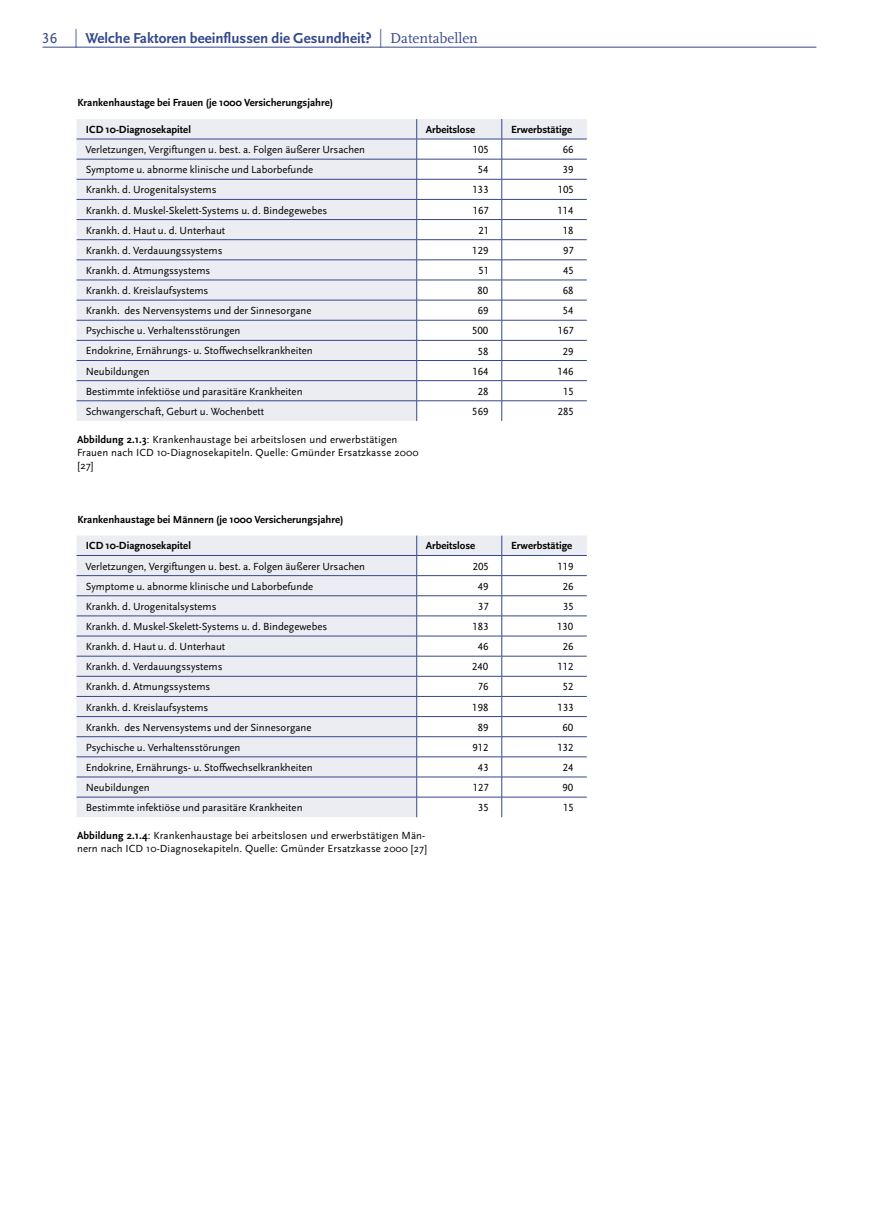
<style>
.page{position:relative;width:893px;height:1212px;background:#fff}
.page>*{position:absolute;margin:0;border:0;box-sizing:border-box;transform-origin:0 0}
.t1{font:700 15px "Scala Sans";color:#35488b}
.t2{font:10.8px/13.2px "Scala Sans";color:#000}
.t3{font:700 10.8px "Scala Sans";color:#000}
.t4{font:10.8px "Scala Sans Caps";color:#000}
.s1{font-family:"Scala Sans Caps";font-weight:400}
.s2{font-family:"Scala";font-weight:400;font-size:18.9px}
.s3{font-family:"Scala";font-weight:400}
.s4{font-weight:700}
</style>
<div class="page">
<hr style="left:43px;top:47px;width:773px;height:1px;background:#35488b">
<svg style="left:77px;top:119px;width:510px;height:302px"></svg>
<svg style="left:77px;top:535px;width:510px;height:282px"></svg>
<h1 class="t1" style="left:42px;top:30px;width:437px"><span class="s1">36</span> <span class="s2">|</span> Welche Faktoren beeinflussen die Gesundheit? <span class="s2">|</span> <span class="s3">Datentabellen</span></h1>
<p class="t3" style="left:77px;top:97px;width:257px">Krankenhaustage bei Frauen (je 1000 Versicherungsjahre)</p>
<p class="t3" style="left:86px;top:124px;width:107px">ICD 10-Diagnosekapitel</p>
<p class="t3" style="left:426px;top:124px;width:51px">Arbeitslose</p>
<p class="t3" style="left:511px;top:124px;width:63px">Erwerbstätige</p>
<p class="t2" style="left:86px;top:143px;width:281px">Verletzungen, Vergiftungen u. best. a. Folgen äußerer Ursachen</p>
<p class="t4" style="left:473px;top:144px;width:18px">105</p>
<p class="t4" style="left:563px;top:144px;width:12px">66</p>
<p class="t2" style="left:86px;top:163px;width:229px">Symptome u. abnorme klinische und Laborbefunde</p>
<p class="t4" style="left:478px;top:164px;width:12px">54</p>
<p class="t4" style="left:563px;top:164px;width:12px">39</p>
<p class="t2" style="left:86px;top:183px;width:132px">Krankh. d. Urogenitalsystems</p>
<p class="t4" style="left:473px;top:184px;width:18px">133</p>
<p class="t4" style="left:558px;top:184px;width:18px">105</p>
<p class="t2" style="left:86px;top:204px;width:243px">Krankh. d. Muskel-Skelett-Systems u. d. Bindegewebes</p>
<p class="t4" style="left:473px;top:204px;width:18px">167</p>
<p class="t4" style="left:557px;top:204px;width:18px">114</p>
<p class="t2" style="left:86px;top:224px;width:141px">Krankh. d. Haut u. d. Unterhaut</p>
<p class="t4" style="left:478px;top:224px;width:12px">21</p>
<p class="t4" style="left:563px;top:224px;width:12px">18</p>
<p class="t2" style="left:86px;top:244px;width:138px">Krankh. d. Verdauungssystems</p>
<p class="t4" style="left:472px;top:244px;width:18px">129</p>
<p class="t4" style="left:563px;top:244px;width:12px">97</p>
<p class="t2" style="left:86px;top:264px;width:126px">Krankh. d. Atmungssystems</p>
<p class="t4" style="left:478px;top:265px;width:12px">51</p>
<p class="t4" style="left:563px;top:265px;width:12px">45</p>
<p class="t2" style="left:86px;top:284px;width:124px">Krankh. d. Kreislaufsystems</p>
<p class="t4" style="left:477px;top:285px;width:12px">80</p>
<p class="t4" style="left:563px;top:285px;width:12px">68</p>
<p class="t2" style="left:86px;top:304px;width:227px">Krankh. des Nervensystems und der Sinnesorgane</p>
<p class="t4" style="left:478px;top:305px;width:12px">69</p>
<p class="t4" style="left:563px;top:305px;width:12px">54</p>
<p class="t2" style="left:86px;top:324px;width:156px">Psychische u. Verhaltensstörungen</p>
<p class="t4" style="left:472px;top:325px;width:18px">500</p>
<p class="t4" style="left:558px;top:325px;width:18px">167</p>
<p class="t2" style="left:86px;top:345px;width:229px">Endokrine, Ernährungs- u. Stoffwechselkrankheiten</p>
<p class="t4" style="left:478px;top:345px;width:12px">58</p>
<p class="t4" style="left:563px;top:345px;width:12px">29</p>
<p class="t2" style="left:86px;top:365px;width:66px">Neubildungen</p>
<p class="t4" style="left:472px;top:365px;width:18px">164</p>
<p class="t4" style="left:557px;top:365px;width:18px">146</p>
<p class="t2" style="left:86px;top:385px;width:218px">Bestimmte infektiöse und parasitäre Krankheiten</p>
<p class="t4" style="left:478px;top:385px;width:12px">28</p>
<p class="t4" style="left:563px;top:385px;width:12px">15</p>
<p class="t2" style="left:86px;top:405px;width:180px">Schwangerschaft, Geburt u. Wochenbett</p>
<p class="t4" style="left:472px;top:405px;width:18px">569</p>
<p class="t4" style="left:558px;top:405px;width:18px">285</p>
<p class="t2" style="left:77px;top:433px;width:343px"><span class="s4">Abbildung 2.1.3</span>: Krankenhaustage bei arbeitslosen und erwerbstätigen<br>Frauen nach ICD 10-Diagnosekapiteln. Quelle: Gmünder Ersatzkasse 2000 [27]</p>
<p class="t3" style="left:77px;top:513px;width:268px">Krankenhaustage bei Männern (je 1000 Versicherungsjahre)</p>
<p class="t3" style="left:86px;top:540px;width:107px">ICD 10-Diagnosekapitel</p>
<p class="t3" style="left:426px;top:540px;width:51px">Arbeitslose</p>
<p class="t3" style="left:511px;top:540px;width:63px">Erwerbstätige</p>
<p class="t2" style="left:86px;top:560px;width:281px">Verletzungen, Vergiftungen u. best. a. Folgen äußerer Ursachen</p>
<p class="t4" style="left:473px;top:560px;width:18px">205</p>
<p class="t4" style="left:557px;top:560px;width:18px">119</p>
<p class="t2" style="left:86px;top:580px;width:229px">Symptome u. abnorme klinische und Laborbefunde</p>
<p class="t4" style="left:478px;top:580px;width:12px">49</p>
<p class="t4" style="left:563px;top:580px;width:12px">26</p>
<p class="t2" style="left:86px;top:600px;width:132px">Krankh. d. Urogenitalsystems</p>
<p class="t4" style="left:478px;top:600px;width:12px">37</p>
<p class="t4" style="left:563px;top:600px;width:12px">35</p>
<p class="t2" style="left:86px;top:620px;width:243px">Krankh. d. Muskel-Skelett-Systems u. d. Bindegewebes</p>
<p class="t4" style="left:473px;top:621px;width:18px">183</p>
<p class="t4" style="left:557px;top:621px;width:18px">130</p>
<p class="t2" style="left:86px;top:640px;width:141px">Krankh. d. Haut u. d. Unterhaut</p>
<p class="t4" style="left:478px;top:641px;width:12px">46</p>
<p class="t4" style="left:563px;top:641px;width:12px">26</p>
<p class="t2" style="left:86px;top:660px;width:138px">Krankh. d. Verdauungssystems</p>
<p class="t4" style="left:472px;top:661px;width:18px">240</p>
<p class="t4" style="left:557px;top:661px;width:18px">112</p>
<p class="t2" style="left:86px;top:680px;width:126px">Krankh. d. Atmungssystems</p>
<p class="t4" style="left:478px;top:681px;width:12px">76</p>
<p class="t4" style="left:563px;top:681px;width:12px">52</p>
<p class="t2" style="left:86px;top:701px;width:124px">Krankh. d. Kreislaufsystems</p>
<p class="t4" style="left:472px;top:701px;width:18px">198</p>
<p class="t4" style="left:558px;top:701px;width:18px">133</p>
<p class="t2" style="left:86px;top:721px;width:227px">Krankh. des Nervensystems und der Sinnesorgane</p>
<p class="t4" style="left:478px;top:721px;width:12px">89</p>
<p class="t4" style="left:562px;top:721px;width:12px">60</p>
<p class="t2" style="left:86px;top:741px;width:156px">Psychische u. Verhaltensstörungen</p>
<p class="t4" style="left:472px;top:741px;width:18px">912</p>
<p class="t4" style="left:557px;top:741px;width:18px">132</p>
<p class="t2" style="left:86px;top:761px;width:229px">Endokrine, Ernährungs- u. Stoffwechselkrankheiten</p>
<p class="t4" style="left:478px;top:761px;width:12px">43</p>
<p class="t4" style="left:563px;top:761px;width:12px">24</p>
<p class="t2" style="left:86px;top:781px;width:66px">Neubildungen</p>
<p class="t4" style="left:473px;top:782px;width:18px">127</p>
<p class="t4" style="left:562px;top:782px;width:12px">90</p>
<p class="t2" style="left:86px;top:801px;width:218px">Bestimmte infektiöse und parasitäre Krankheiten</p>
<p class="t4" style="left:478px;top:802px;width:12px">35</p>
<p class="t4" style="left:563px;top:802px;width:12px">15</p>
<p class="t2" style="left:77px;top:829px;width:352px"><span class="s4">Abbildung 2.1.4</span>: Krankenhaustage bei arbeitslosen und erwerbstätigen Män&shy;nern nach ICD 10-Diagnosekapiteln. Quelle: Gmünder Ersatzkasse 2000 [27]</p>
</div>
